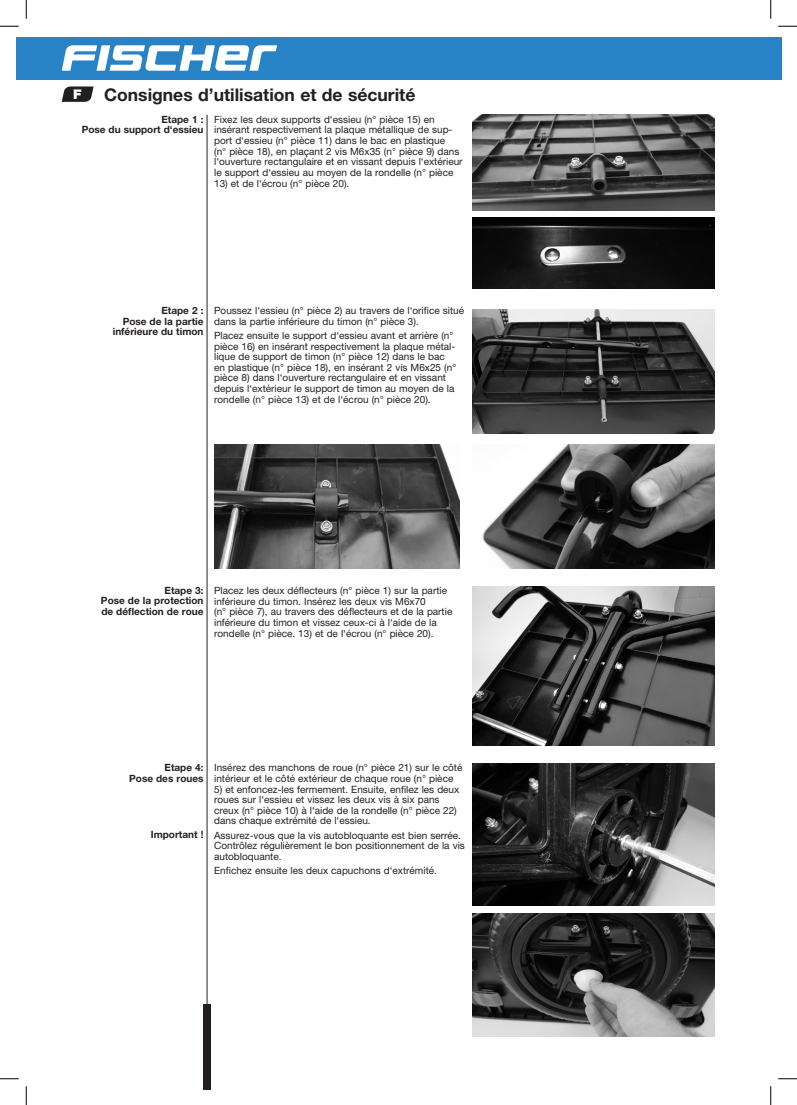
<style>
.page{position:relative;width:797px;height:1105px;background:#fff}
.page>*{position:absolute;margin:0;border:0;box-sizing:border-box;transform-origin:0 0}
.t1{font:700 17.5px "Helvetica Neue CE";color:#231f20}
.t2{font:900 13.38px "Helvetica Neue";color:#fff}
.t3{font:10px/10.6px "Helvetica Neue";color:#231f20}
.t4{font:700 10px/10.6px "Helvetica Neue CE";color:#231f20;text-align:right}
</style>
<div class="page">
<div style="left:16px;top:37px;width:765px;height:42px;background:#2783c5"></div>
<svg style="left:62px;top:45px;width:215px;height:26px"></svg>
<svg style="left:62px;top:86px;width:32px;height:16px"></svg>
<div style="left:203px;top:1004px;width:8px;height:85px;background:#231f20"></div>
<hr style="left:207px;top:115px;width:1px;height:974px;background:#231f20">
<img style="left:473px;top:115px;width:241px;height:96px">
<img style="left:473px;top:218px;width:241px;height:70px">
<img style="left:473px;top:309px;width:241px;height:124px">
<img style="left:214px;top:444px;width:245px;height:124px">
<img style="left:482px;top:444px;width:232px;height:124px">
<img style="left:473px;top:586px;width:241px;height:160px">
<img style="left:473px;top:763px;width:241px;height:142px">
<img style="left:473px;top:914px;width:241px;height:122px">
<svg style="left:0;top:25px;width:19px;height:2px"></svg>
<svg style="left:778px;top:25px;width:19px;height:2px"></svg>
<svg style="left:0;top:1078px;width:19px;height:1px"></svg>
<svg style="left:778px;top:1078px;width:19px;height:1px"></svg>
<svg style="left:25px;top:0;width:2px;height:19px"></svg>
<svg style="left:25px;top:1086px;width:2px;height:19px"></svg>
<svg style="left:770px;top:0;width:1px;height:19px"></svg>
<svg style="left:770px;top:1086px;width:1px;height:19px"></svg>
<h2 class="t2" style="left:73px;top:87px;width:10px">F</h2>
<h1 class="t1" style="left:104px;top:84px;width:313px">Consignes d’utilisation et de sécurité</h1>
<p class="t3" style="left:214px;top:114px;width:250px">Fixez les deux supports d‘essieu (n° pièce 15) en insérant respectivement la plaque métallique de sup&shy;port d‘essieu (n° pièce 11) dans le bac en plastique<br>(n° pièce 18), en plaçant 2 vis M6x35 (n° pièce 9) dans l‘ouverture rectangulaire et en vissant depuis l‘extérieur le support d‘essieu au moyen de la rondelle (n° pièce</p>
<p class="t3" style="left:214px;top:177px;width:137px">13) et de l‘écrou (n° pièce 20).</p>
<p class="t4" style="left:82px;top:114px;width:123px">Etape 1 :<br>Pose du support d‘essieu</p>
<p class="t4" style="left:113px;top:305px;width:92px">Etape 2 :<br>Pose de la partie inférieure du timon</p>
<p class="t3" style="left:214px;top:305px;width:251px">Poussez l‘essieu (n° pièce 2) au travers de l‘orifice situé dans la partie inférieure du timon (n° pièce 3).</p>
<p class="t3" style="left:214px;top:330px;width:244px">Placez ensuite le support d‘essieu avant et arrière (n° pièce 16) en insérant respectivement la plaque métal&shy;lique de support de timon (n° pièce 12) dans le bac en plastique (n° pièce 18), en insérant 2 vis M6x25 (n° pièce 8) dans l‘ouverture rectangulaire et en vissant depuis l‘extérieur le support de timon au moyen de la rondelle (n° pièce 13) et de l‘écrou (n° pièce 20).</p>
<p class="t4" style="left:101px;top:585px;width:104px;text-align:justify;text-indent:63px">Etape 3:<br>Pose de la protection de déflection de roue</p>
<p class="t3" style="left:214px;top:585px;width:240px">Placez les deux déflecteurs (n° pièce 1) sur la partie inférieure du timon. Insérez les deux vis M6x70<br>(n° pièce 7), au travers des déflecteurs et de la partie inférieure du timon et vissez ceux-ci à l‘aide de la rondelle (n° pièce. 13) et de l‘écrou (n° pièce 20).</p>
<p class="t4" style="left:129px;top:762px;width:76px">Etape 4:<br>Pose des roues</p>
<p class="t4" style="left:151px;top:830px;width:54px">Important !</p>
<p class="t3" style="left:214px;top:762px;width:250px">Insérez des manchons de roue (n° pièce 21) sur le côté intérieur et le côté extérieur de chaque roue (n° pièce</p>
<p class="t3" style="left:214px;top:783px;width:247px">5) et enfoncez-les fermement. Ensuite, enfilez les deux roues sur l‘essieu et vissez les deux vis à six pans creux (n° pièce 10) à l‘aide de la rondelle (n° pièce 22) dans chaque extrémité de l‘essieu.</p>
<p class="t3" style="left:214px;top:829px;width:252px">Assurez-vous que la vis autobloquante est bien serrée.<br>Contrôlez régulièrement le bon positionnement de la vis autobloquante.</p>
<p class="t3" style="left:214px;top:865px;width:224px">Enfichez ensuite les deux capuchons d‘extrémité.</p>
</div>
